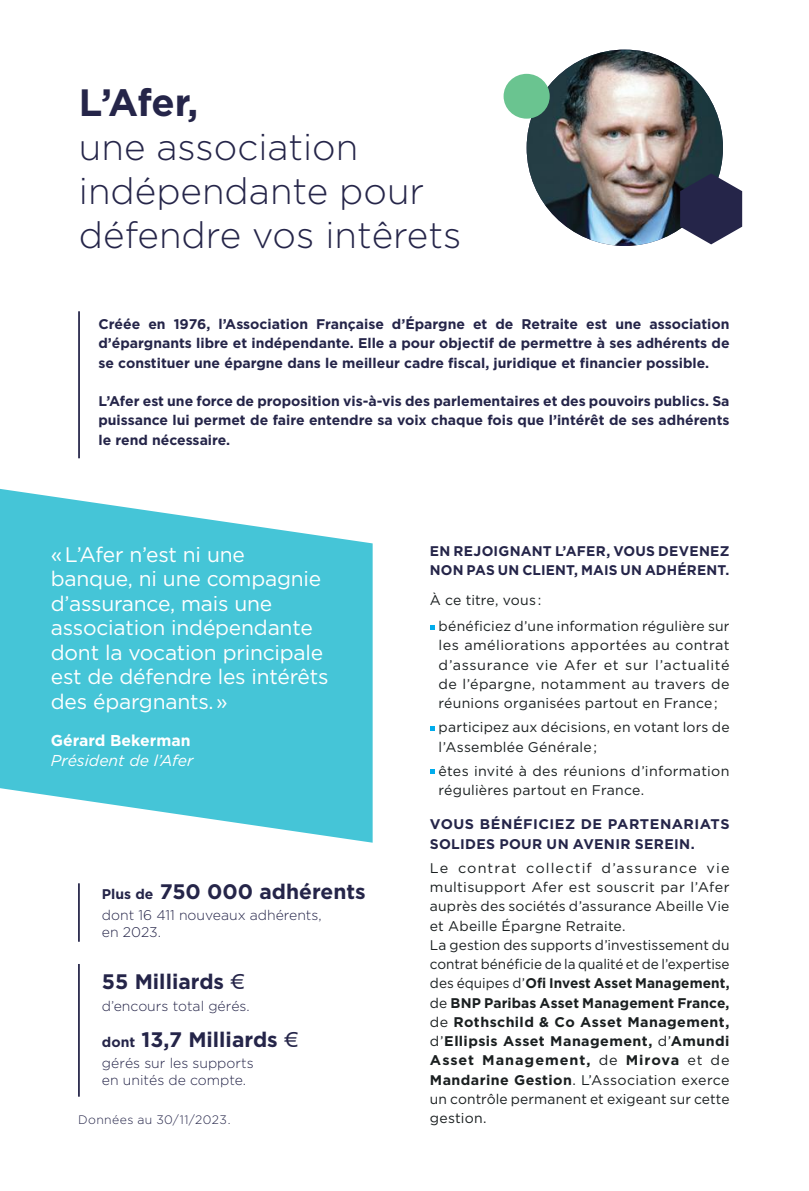
<style>
.page{position:relative;width:809px;height:1191px;background:#fff}
.page>*{position:absolute;margin:0;border:0;box-sizing:border-box;transform-origin:0 0}
.t1{font:700 38.15px "Gotham";color:#252549}
.t2{font:300 36.75px/44.1px "Gotham";color:#252549}
.t3{font:21px/24.5px "Gotham";letter-spacing:-.01em;color:#fff}
.t4{font:700 21px "Gotham";color:#252549}
.t5{font:italic 15.75px "Gotham";color:#fff}
.t6{font:700 15.75px "Gotham";color:#fff}
.t7{font:14px/19.2px "Gotham";letter-spacing:.015em;color:#1a1f20}
.t8{font:700 14px/19.2px "Gotham";color:#252549;text-align:justify}
.t9{font:300 14px/16.8px "Gotham";color:#252549}
.t10{font:700 14px/19.2px "Gotham";letter-spacing:.03em;color:#252549}
.t11{font:300 12.25px "Gotham";letter-spacing:.035em;color:#252549}
.s1{font-size:14px}
.s2{font-weight:700}
</style>
<div class="page">
<img style="left:526px;top:50px;width:197px;height:196px;border-radius:98px">
<svg style="left:0;top:489px;width:372px;height:353px;background:#61cddd"></svg>
<div style="left:503px;top:74px;width:46px;height:45px;background:#6ac490;border-radius:50%"></div>
<svg style="left:430px;top:625px;width:4px;height:4px"></svg>
<svg style="left:430px;top:726px;width:4px;height:4px"></svg>
<svg style="left:430px;top:769px;width:4px;height:5px"></svg>
<hr style="left:78px;top:311px;width:2px;height:147px;background:#252549">
<hr style="left:78px;top:883px;width:2px;height:58px;background:#252549">
<hr style="left:78px;top:964px;width:2px;height:132px;background:#252549">
<svg style="left:680px;top:173px;width:62px;height:71px"></svg>
<h1 class="t1" style="left:79px;top:80px;width:121px">L’Afer,</h1>
<h2 class="t2" style="left:79px;top:125px;width:384px">une association indépendante pour défendre vos intêrets</h2>
<p class="t8" style="left:98px;top:314px;width:632px">Créée en 1976, l’Association Française d’Épargne et de Retraite est une association d’épargnants libre et indépendante. Elle a pour objectif de permettre à ses adhérents de se constituer une épargne dans le meilleur cadre fiscal, juridique et financier possible.</p>
<p class="t8" style="left:98px;top:391px;width:632px">L’Afer est une force de proposition vis-à-vis des parlementaires et des pouvoirs publics. Sa puissance lui permet de faire entendre sa voix chaque fois que l’intérêt de ses adhérents le rend nécessaire.</p>
<h3 class="t3" style="left:51px;top:542px;width:279px">« L’Afer n’est ni une banque, ni une compagnie d’assurance, mais une association indépendante dont la vocation principale est de défendre les intérêts des épargnants. »</h3>
<p class="t6" style="left:51px;top:731px;width:141px">Gérard Bekerman</p>
<p class="t5" style="left:51px;top:751px;width:144px">Président de l’Afer</p>
<h3 class="t4" style="left:102px;top:879px;width:265px"><span class="s1">Plus de</span> 750 000 adhérents</h3>
<p class="t9" style="left:102px;top:907px;width:221px">dont 16 411 nouveaux adhérents, en 2023.</p>
<h3 class="t4" style="left:102px;top:969px;width:140px">55 Milliards €</h3>
<p class="t9" style="left:102px;top:997px;width:149px">d’encours total gérés.</p>
<h3 class="t4" style="left:102px;top:1027px;width:194px"><span class="s1">dont</span> 13,7 Milliards €</h3>
<p class="t9" style="left:102px;top:1055px;width:153px">gérés sur les supports en unités de compte.</p>
<p class="t8" style="left:430px;top:541px;width:301px">EN REJOIGNANT L’AFER, VOUS DEVENEZ<br>NON PAS UN CLIENT, MAIS UN ADHÉRENT.</p>
<p class="t7" style="left:438px;top:586px;width:292px;line-height:26.8px;text-indent:-9px">À ce titre, vous :<br>bénéficiez d’une information régulière sur</p>
<p class="t7" style="left:438px;top:635px;width:292px;text-align:justify">les améliorations apportées au contrat d’assurance vie Afer et sur l’actualité de l’épargne, notamment au travers de réunions organisées partout en France ;</p>
<p class="t7" style="left:438px;top:717px;width:292px">participez aux décisions, en votant lors de l’Assemblée Générale ;</p>
<p class="t7" style="left:438px;top:761px;width:292px">êtes invité à des réunions d’information régulières partout en France.</p>
<p class="t10" style="left:430px;top:814px;width:301px">VOUS BÉNÉFICIEZ DE PARTENARIATS<br>SOLIDES POUR UN AVENIR SEREIN.</p>
<p class="t7" style="left:430px;top:858px;width:301px">Le contrat collectif d’assurance vie multisupport Afer est souscrit par l’Afer auprès des sociétés d’assurance Abeille Vie et Abeille Épargne Retraite.<br>La gestion des supports d’investissement du contrat bénéficie de la qualité et de l’expertise des équipes d’<span class="s2">Ofi Invest Asset Management, </span>de <span class="s2">BNP Paribas Asset Management France, </span>de <span class="s2">Rothschild &amp; Co Asset Management, </span>d’<span class="s2">Ellipsis Asset Management,</span> d’<span class="s2">Amundi Asset Management,</span> de <span class="s2">Mirova</span> et de <span class="s2">Mandarine Gestion</span>. L’Association exerce un contrôle permanent et exigeant sur cette</p>
<p class="t11" style="left:78px;top:1113px;width:154px">Données au 30/11/2023.</p>
<p class="t7" style="left:430px;top:1108px;width:58px">gestion.</p>
</div>
